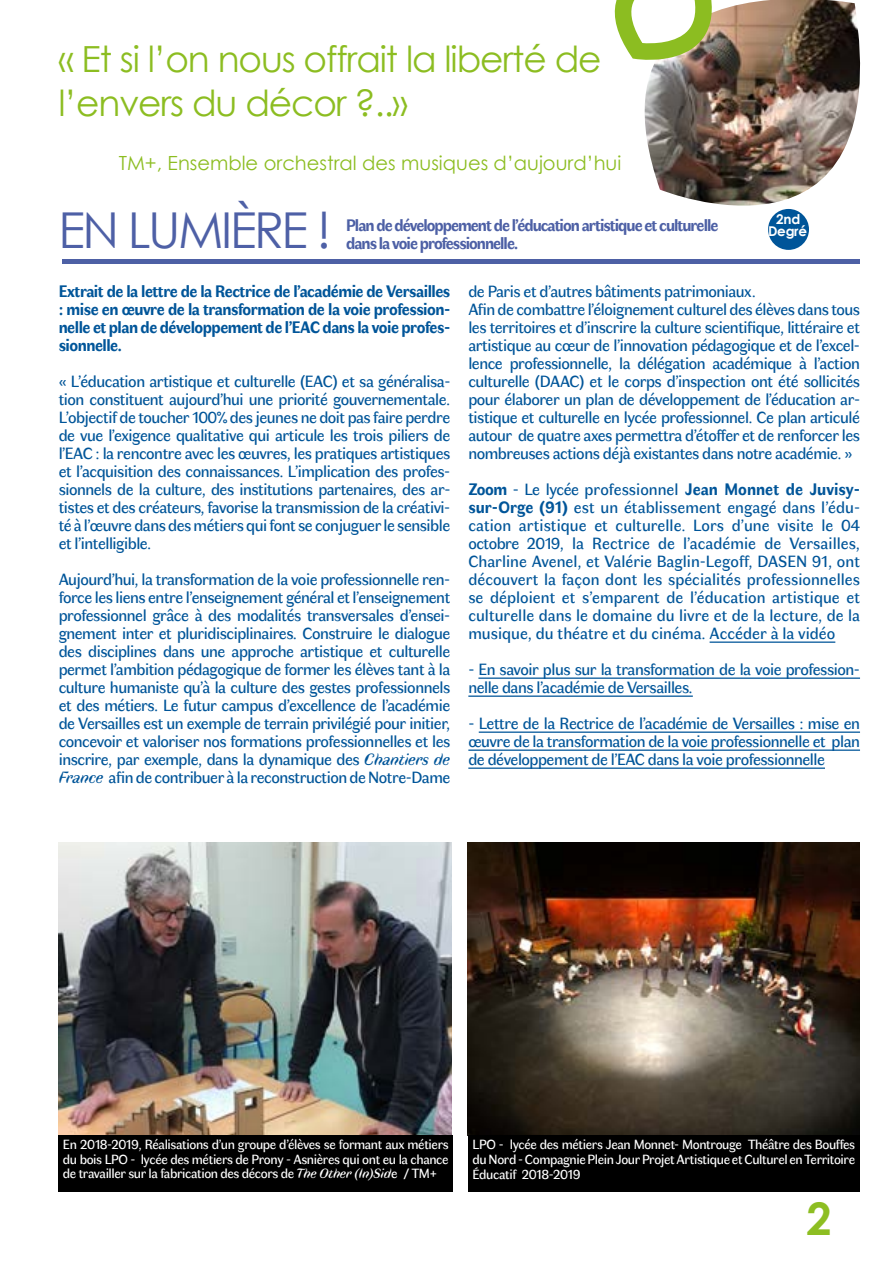
<style>
.page{position:relative;width:893px;height:1263px;background:#fff}
.page>*{position:absolute;margin:0;border:0;box-sizing:border-box;transform-origin:0 0}
.t1{font:49.5px "Century Gothic";letter-spacing:-.05em;color:#4e60a6}
.t2{font:700 45px "Century Gothic";color:#8dbe22}
.t3{font:36px/43.2px "Century Gothic";letter-spacing:-.03em;color:#8cbd21}
.t4{font:19.5px "Century Gothic";color:#8cbd21}
.t5{font:16.5px/18px "Faune Text";letter-spacing:-.03em;color:#059;text-align:justify}
.t6{font:700 16.5px/18px "Faune Text";letter-spacing:-.03em;color:#059;text-align:justify}
.t7{font:700 16.5px "Faune Text";letter-spacing:-.06em;color:#4d60a5}
.t8{font:13.5px/15px "Faune Text";letter-spacing:-.03em;color:#fff}
.t9{font:700 13.5px/12px "Century Gothic";letter-spacing:-.02em;color:#fff;text-align:center}
.s1{font-style:italic}
.s2{font-weight:700}
</style>
<div class="page">
<img style="left:644px;top:0;width:217px;height:240px">
<svg style="left:614px;top:0;width:121px;height:74px"></svg>
<div style="left:62px;top:259px;width:798px;height:5px;background:#4d60a5"></div>
<hr style="left:710px;top:641px;width:125px;height:2px;background:#059">
<hr style="left:478px;top:677px;width:382px;height:2px;background:#059">
<hr style="left:468px;top:695px;width:225px;height:2px;background:#059">
<hr style="left:479px;top:731px;width:381px;height:2px;background:#059">
<hr style="left:468px;top:749px;width:392px;height:2px;background:#059">
<hr style="left:468px;top:767px;width:357px;height:2px;background:#059">
<img style="left:468px;top:842px;width:391px;height:293px">
<img style="left:58px;top:842px;width:394px;height:295px">
<div style="left:768px;top:209px;width:41px;height:41px;background:#059;border-radius:50%"></div>
<div style="left:59px;top:1135px;width:394px;height:57px;background:#000"></div>
<div style="left:468px;top:1135px;width:391px;height:57px;background:#000"></div>
<h3 class="t3" style="left:58px;top:37px;width:545px">« Et si l’on nous offrait la liberté de l’envers du décor ?..»</h3>
<p class="t4" style="left:119px;top:149px;width:504px">TM+, Ensemble orchestral des musiques d’aujourd’hui</p>
<h1 class="t1" style="left:58px;top:195px;width:275px">EN LUMIÈRE !</h1>
<p class="t7" style="left:346px;top:213px;width:374px">Plan de développement de l’éducation artistique et culturelle</p>
<p class="t7" style="left:346px;top:231px;width:174px">dans la voie professionnelle.</p>
<p class="t9" style="left:768px;top:212px;width:40px">2nd<br>Degré</p>
<p class="t6" style="left:59px;top:281px;width:393px">Extrait de la lettre de la Rectrice de l’académie de Versailles : mise en œuvre de la transformation de la voie profession&shy;nelle et plan de développement de l’EAC dans la voie profes&shy;sionnelle.</p>
<p class="t5" style="left:59px;top:371px;width:393px">« L’éducation artistique et culturelle (EAC) et sa généralisa&shy;tion constituent aujourd’hui une priorité gouvernementale.<br>L’objectif de toucher 100% des jeunes ne doit pas faire perdre de vue l’exigence qualitative qui articule les trois piliers de l’EAC : la rencontre avec les œuvres, les pratiques artistiques et l’acquisition des connaissances. L’implication des profes&shy;sionnels de la culture, des institutions partenaires, des ar&shy;tistes et des créateurs, favorise la transmission de la créativi&shy;té à l’œuvre dans des métiers qui font se conjuguer le sensible et l’intelligible.</p>
<p class="t5" style="left:59px;top:569px;width:393px">Aujourd’hui, la transformation de la voie professionnelle ren&shy;force les liens entre l’enseignement général et l’enseignement professionnel grâce à des modalités transversales d’ensei&shy;gnement inter et pluridisciplinaires. Construire le dialogue des disciplines dans une approche artistique et culturelle permet l’ambition pédagogique de former les élèves tant à la culture humaniste qu’à la culture des gestes professionnels et des métiers. Le futur campus d’excellence de l’académie de Versailles est un exemple de terrain privilégié pour initier, concevoir et valoriser nos formations professionnelles et les inscrire, par exemple, dans la dynamique des <span class="s1">Chantiers de France</span> afin de contribuer à la reconstruction de Notre-Dame</p>
<p class="t5" style="left:468px;top:281px;width:393px;text-align:left">de Paris et d’autres bâtiments patrimoniaux.<br>Afin de combattre l’éloignement culturel des élèves dans tous les territoires et d’inscrire la culture scientifique, littéraire et artistique au cœur de l’innovation pédagogique et de l’excel&shy;lence professionnelle, la délégation académique à l’action culturelle (DAAC) et le corps d’inspection ont été sollicités pour élaborer un plan de développement de l’éducation ar&shy;tistique et culturelle en lycée professionnel. Ce plan articulé autour de quatre axes permettra d’étoffer et de renforcer les nombreuses actions déjà existantes dans notre académie. »</p>
<p class="t5" style="left:468px;top:479px;width:393px"><span class="s2">Zoom</span> - Le lycée professionnel <span class="s2">Jean Monnet de Juvisy&shy;sur-Orge (91)</span> est un établissement engagé dans l’édu&shy;cation artistique et culturelle. Lors d’une visite le 04 octobre 2019, la Rectrice de l’académie de Versailles, Charline Avenel, et Valérie Baglin-Legoff, DASEN 91, ont découvert la façon dont les spécialités professionnelles se déploient et s’emparent de l’éducation artistique et culturelle dans le domaine du livre et de la lecture, de la musique, du théatre et du cinéma. Accéder à la vidéo</p>
<p class="t5" style="left:468px;top:659px;width:393px">- En savoir plus sur la transformation de la voie profession&shy;nelle dans l’académie de Versailles.</p>
<p class="t5" style="left:468px;top:713px;width:393px">- Lettre de la Rectrice de l’académie de Versailles : mise en œuvre de la transformation de la voie professionnelle et plan de développement de l’EAC dans la voie professionnelle</p>
<p class="t8" style="left:63px;top:1137px;width:387px">En 2018-2019, Réalisations d’un groupe d’élèves se formant aux métiers du bois LPO - lycée des métiers de Prony - Asnières qui ont eu la chance</p>
<p class="t8" style="left:63px;top:1165px;width:376px">de travailler sur la fabrication des décors de <span class="s1">The Other (In)Sid</span>e / TM+</p>
<p class="t8" style="left:473px;top:1137px;width:384px;text-align:justify">LPO - lycée des métiers Jean Monnet- Montrouge Théâtre des Bouffes du Nord - Compagnie Plein Jour Projet Artistique et Culturel en Territoire Éducatif 2018-2019</p>
<h2 class="t2" style="left:806px;top:1184px;width:27px">2</h2>
</div>
